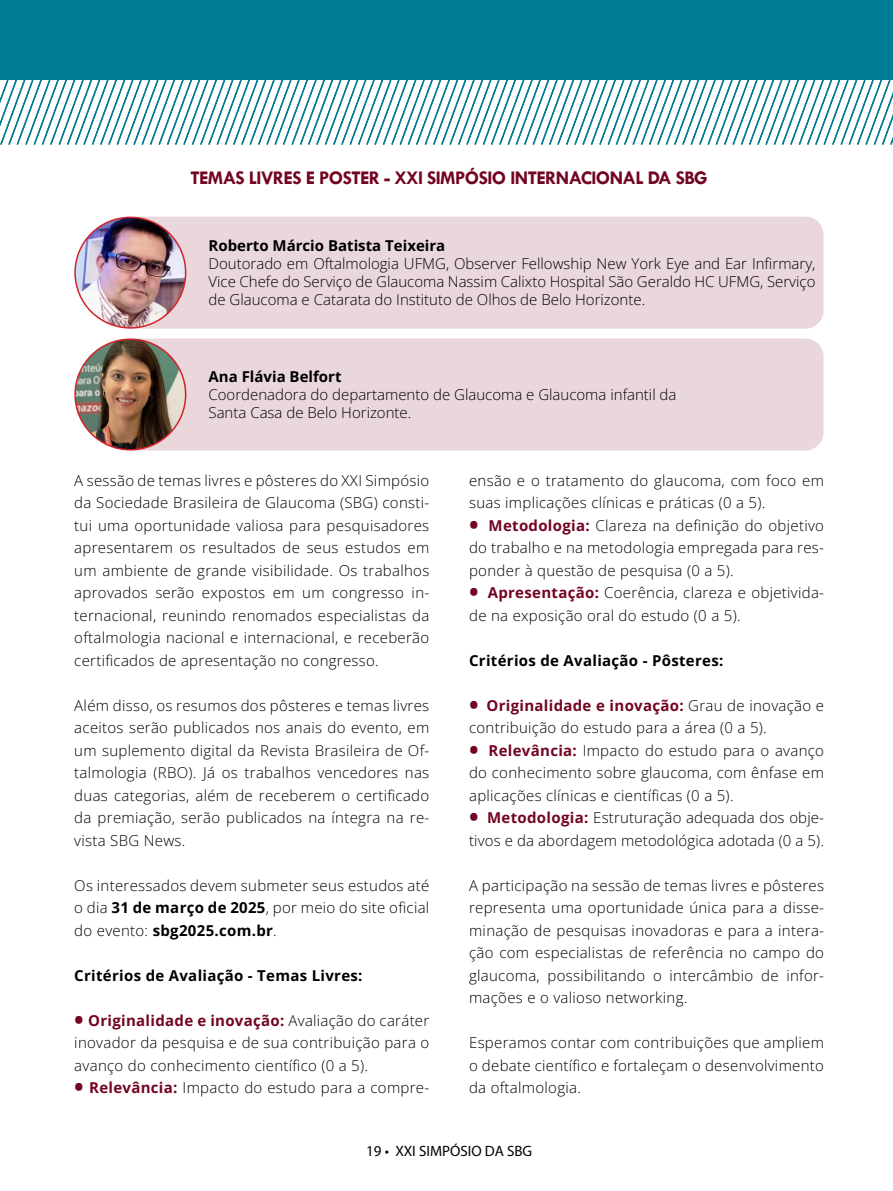
<style>
.page{position:relative;width:893px;height:1191px;background:#fff}
.page>*{position:absolute;margin:0;border:0;box-sizing:border-box;transform-origin:0 0}
.t1{font:700 19.5px "Tw Cen";letter-spacing:-.03em;color:#730521}
.t2{font:15px/22.5px "Open Sans";letter-spacing:.02em;color:#000;text-align:justify}
.t3{font:15px/18px "Open Sans";color:#000}
.t4{font:15px "Myriad Pro";color:#000}
.s1{font-size:25.5px;color:#730521}
.s2{color:#730521}
</style>
<div class="page">
<div style="left:0;top:0;width:893px;height:80px;background:#007d94"></div>
<svg style="left:0;top:80px;width:893px;height:65px"></svg>
<div style="left:119px;top:216px;width:704px;height:113px;background:#e9d7dc;border-radius:18px"></div>
<div style="left:119px;top:338px;width:704px;height:112px;background:#e9d7dc;border-radius:18px"></div>
<img style="left:75px;top:217px;width:111px;height:111px;border-radius:55px">
<div style="left:74px;top:216px;width:112px;height:113px;border:2px solid #d2232a;border-radius:50%"></div>
<img style="left:75px;top:339px;width:111px;height:111px;border-radius:55px">
<div style="left:74px;top:338px;width:112px;height:112px;border:2px solid #d2232a;border-radius:50%"></div>
<h1 class="t1" style="left:190px;top:166px;width:519px">TEMAS LIVRES E POSTER - XXI SIMPÓSIO INTERNACIONAL DA SBG</h1>
<p class="t3" style="left:209px;top:236px;width:608px">Roberto Márcio Batista Teixeira<br>Doutorado em Oftalmologia UFMG, Observer Fellowship New York Eye and Ear Infirmary, Vice Chefe do Serviço de Glaucoma Nassim Calixto Hospital São Geraldo HC UFMG, Serviço de Glaucoma e Catarata do Instituto de Olhos de Belo Horizonte.</p>
<p class="t3" style="left:209px;top:367px;width:469px">Ana Flávia Belfort<br>Coordenadora do departamento de Glaucoma e Glaucoma infantil da<br>Santa Casa de Belo Horizonte.</p>
<p class="t2" style="left:74px;top:468px;width:356px">A sessão de temas livres e pôsteres do XXI Simpósio da Sociedade Brasileira de Glaucoma (SBG) consti&shy;tui uma oportunidade valiosa para pesquisadores apresentarem os resultados de seus estudos em um ambiente de grande visibilidade. Os trabalhos aprovados serão expostos em um congresso in&shy;ternacional, reunindo renomados especialistas da oftalmologia nacional e internacional, e receberão certificados de apresentação no congresso.</p>
<p class="t2" style="left:74px;top:693px;width:357px">Além disso, os resumos dos pôsteres e temas livres aceitos serão publicados nos anais do evento, em um suplemento digital da Revista Brasileira de Of&shy;talmologia (RBO). Já os trabalhos vencedores nas duas categorias, além de receberem o certificado da premiação, serão publicados na íntegra na re&shy;vista SBG News.</p>
<p class="t2" style="left:74px;top:873px;width:357px">Os interessados devem submeter seus estudos até o dia 31 de março de 2025, por meio do site oficial do evento: sbg2025.com.br.</p>
<p class="t2" style="left:74px;top:963px;width:290px">Critérios de Avaliação - Temas Livres:</p>
<p class="t2" style="left:74px;top:1008px;width:357px"><span class="s1">•</span> <span class="s2">Originalidade e inovação:</span> Avaliação do caráter inovador da pesquisa e de sua contribuição para o avanço do conhecimento científico (0 a 5).</p>
<p class="t2" style="left:74px;top:1076px;width:357px"><span class="s1">•</span> <span class="s2">Relevância:</span> Impacto do estudo para a compre-</p>
<p class="t2" style="left:469px;top:468px;width:356px">ensão e o tratamento do glaucoma, com foco em suas implicações clínicas e práticas (0 a 5).</p>
<p class="t2" style="left:469px;top:513px;width:356px"><span class="s1">•</span> <span class="s2">Metodologia:</span> Clareza na definição do objetivo do trabalho e na metodologia empregada para res&shy;ponder à questão de pesquisa (0 a 5).</p>
<p class="t2" style="left:469px;top:581px;width:356px"><span class="s1">•</span> <span class="s2">Apresentação:</span> Coerência, clareza e objetivida&shy;de na exposição oral do estudo (0 a 5).</p>
<p class="t2" style="left:469px;top:648px;width:256px">Critérios de Avaliação - Pôsteres:</p>
<p class="t2" style="left:469px;top:693px;width:356px"><span class="s1">•</span> <span class="s2">Originalidade e inovação:</span> Grau de inovação e contribuição do estudo para a área (0 a 5).</p>
<p class="t2" style="left:469px;top:738px;width:356px"><span class="s1">•</span> <span class="s2">Relevância:</span> Impacto do estudo para o avanço do conhecimento sobre glaucoma, com ênfase em aplicações clínicas e científicas (0 a 5).</p>
<p class="t2" style="left:469px;top:806px;width:356px"><span class="s1">•</span> <span class="s2">Metodologia:</span> Estruturação adequada dos obje&shy;tivos e da abordagem metodológica adotada (0 a 5).</p>
<p class="t2" style="left:469px;top:873px;width:357px">A participação na sessão de temas livres e pôsteres representa uma oportunidade única para a disse&shy;minação de pesquisas inovadoras e para a intera&shy;ção com especialistas de referência no campo do glaucoma, possibilitando o intercâmbio de infor&shy;mações e o valioso networking.</p>
<p class="t2" style="left:469px;top:1031px;width:356px">Esperamos contar com contribuições que ampliem o debate científico e fortaleçam o desenvolvimento da oftalmologia.</p>
<p class="t4" style="left:366px;top:1141px;width:168px">19 • XXI SIMPÓSIO DA SBG</p>
</div>
